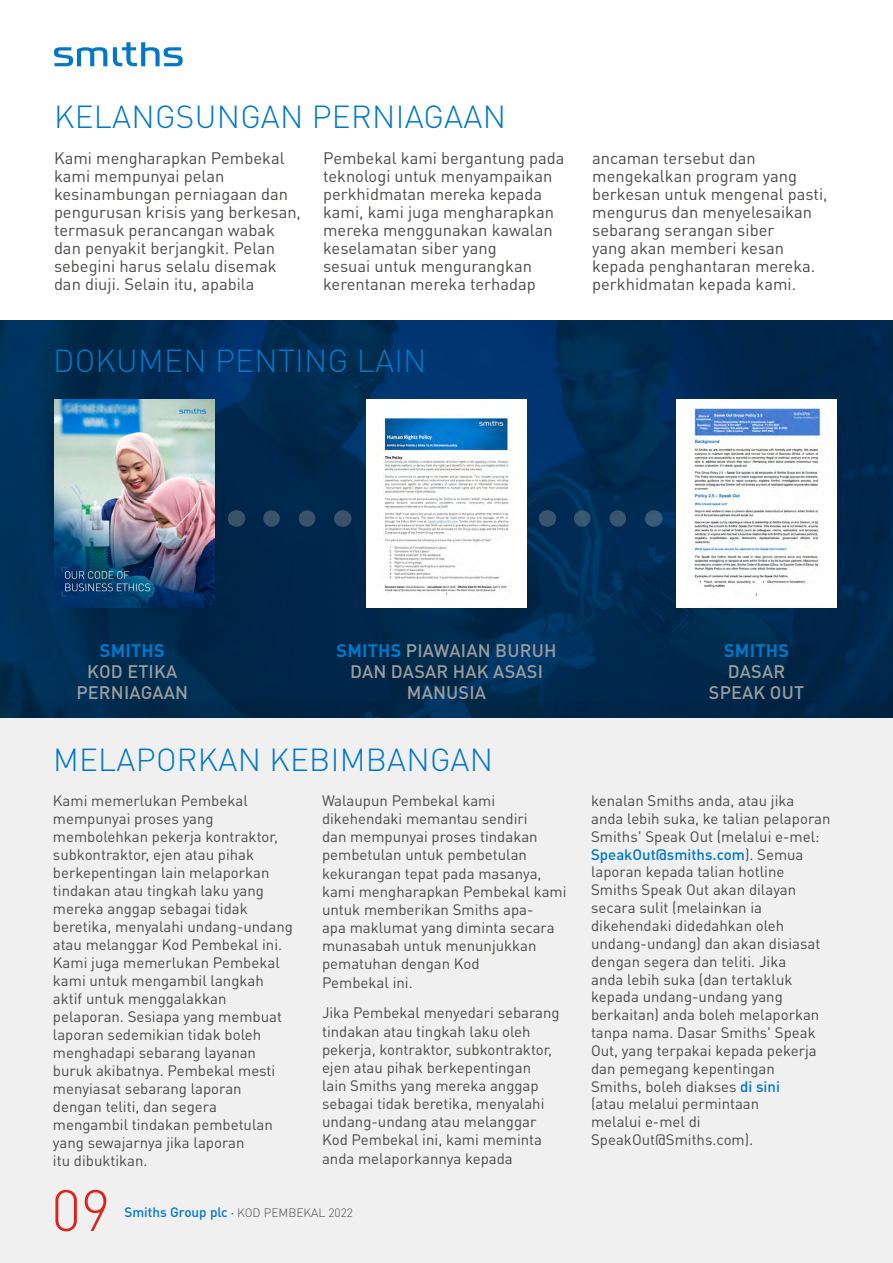
<style>
.page{position:relative;width:893px;height:1263px;background:#fff}
.page>*{position:absolute;margin:0;border:0;box-sizing:border-box;transform-origin:0 0}
.t1{font:300 57.45px "DIN Pro";color:#dc241f}
.t2{font:300 31.5px "DIN Pro";letter-spacing:.01em;color:#0077c8}
.t3{font:500 18px/21px "DIN Pro";letter-spacing:.01em;color:#9c9c9c;text-align:center}
.t4{font:700 18px "DIN Pro";letter-spacing:.01em;color:#0077c8}
.t5{font:16.5px/18px "DIN Pro";color:#4a4a49}
.t6{font:15px/18px "DIN Pro";color:#4a4a49}
.t7{font:300 12px "DIN";color:#4a4a49}
.s1{font-weight:700;color:#0077c8}
.s2{font-family:"DIN Pro";font-weight:500;font-size:13.5px;color:#0077c8}
.s3{font-family:"DIN Pro";font-weight:500;color:#0077c8}
.s4{font-weight:500;color:#0077c8}
</style>
<div class="page">
<div style="left:0;top:702px;width:893px;height:561px;background:#f0f0f0"></div>
<svg style="left:54px;top:47px;width:53px;height:19px"></svg>
<svg style="left:113px;top:42px;width:70px;height:24px"></svg>
<svg style="left:0;top:320px;width:893px;height:398px;background:#002c52"></svg>
<img style="left:54px;top:400px;width:161px;height:207px">
<img style="left:366px;top:400px;width:160px;height:207px">
<img style="left:676px;top:400px;width:161px;height:207px">
<svg style="left:271px;top:510px;width:54px;height:17px"></svg>
<svg style="left:236px;top:510px;width:1px;height:17px"></svg>
<svg style="left:342px;top:510px;width:1px;height:17px"></svg>
<svg style="left:565px;top:510px;width:53px;height:17px"></svg>
<svg style="left:653px;top:510px;width:1px;height:17px"></svg>
<svg style="left:547px;top:510px;width:1px;height:17px"></svg>
<h2 class="t2" style="left:54px;top:95px;width:453px">KELANGSUNGAN PERNIAGAAN</h2>
<p class="t5" style="left:54px;top:148px;width:248px">Kami mengharapkan Pembekal kami mempunyai pelan kesinambungan perniagaan dan pengurusan krisis yang berkesan, termasuk perancangan wabak dan penyakit berjangkit. Pelan sebegini harus selalu disemak dan diuji. Selain itu, apabila</p>
<p class="t5" style="left:323px;top:148px;width:243px">Pembekal kami bergantung pada teknologi untuk menyampaikan perkhidmatan mereka kepada kami, kami juga mengharapkan mereka menggunakan kawalan keselamatan siber yang<br>sesuai untuk mengurangkan kerentanan mereka terhadap</p>
<p class="t5" style="left:592px;top:148px;width:237px">ancaman tersebut dan mengekalkan program yang berkesan untuk mengenal pasti, mengurus dan menyelesaikan sebarang serangan siber<br>yang akan memberi kesan kepada penghantaran mereka. perkhidmatan kepada kami.</p>
<h2 class="t2" style="left:53px;top:340px;width:375px">DOKUMEN PENTING LAIN</h2>
<p class="t4" style="left:100px;top:639px;width:66px">SMITHS</p>
<p class="t3" style="left:76px;top:661px;width:113px">KOD ETIKA<br>PERNIAGAAN</p>
<p class="t3" style="left:337px;top:639px;width:221px"><span class="s1">SMITHS</span> PIAWAIAN BURUH<br>DAN DASAR HAK ASASI<br>MANUSIA</p>
<p class="t4" style="left:724px;top:638px;width:66px">SMITHS</p>
<p class="t3" style="left:709px;top:660px;width:97px">DASAR<br>SPEAK OUT</p>
<h2 class="t2" style="left:53px;top:739px;width:442px">MELAPORKAN KEBIMBANGAN</h2>
<p class="t6" style="left:53px;top:791px;width:241px">Kami memerlukan Pembekal mempunyai proses yang membolehkan pekerja kontraktor, subkontraktor, ejen atau pihak berkepentingan lain melaporkan tindakan atau tingkah laku yang mereka anggap sebagai tidak beretika, menyalahi undang-undang atau melanggar Kod Pembekal ini.<br>Kami juga memerlukan Pembekal kami untuk mengambil langkah aktif untuk menggalakkan pelaporan. Sesiapa yang membuat laporan sedemikian tidak boleh menghadapi sebarang layanan buruk akibatnya. Pembekal mesti menyiasat sebarang laporan dengan teliti, dan segera mengambil tindakan pembetulan yang sewajarnya jika laporan<br>itu dibuktikan.</p>
<p class="t6" style="left:322px;top:791px;width:246px">Walaupun Pembekal kami dikehendaki memantau sendiri<br>dan mempunyai proses tindakan pembetulan untuk pembetulan kekurangan tepat pada masanya, kami mengharapkan Pembekal kami untuk memberikan Smiths apa-<br>apa maklumat yang diminta secara munasabah untuk menunjukkan pematuhan dengan Kod<br>Pembekal ini.</p>
<p class="t6" style="left:322px;top:1003px;width:239px">Jika Pembekal menyedari sebarang tindakan atau tingkah laku oleh pekerja, kontraktor, subkontraktor, ejen atau pihak berkepentingan<br>lain Smiths yang mereka anggap sebagai tidak beretika, menyalahi undang-undang atau melanggar<br>Kod Pembekal ini, kami meminta anda melaporkannya kepada</p>
<h1 class="t1" style="left:51px;top:1171px;width:61px">09</h1>
<p class="t7" style="left:124px;top:1205px;width:230px"><span class="s2">Smiths Group plc</span> <span class="s3">·</span> KOD PEMBEKAL 2022</p>
<p class="t6" style="left:591px;top:791px;width:241px">kenalan Smiths anda, atau jika anda lebih suka, ke talian pelaporan<br>Smiths' Speak Out (melalui e-mel:<br><span class="s4">SpeakOut@smiths.com</span>). Semua laporan kepada talian hotline<br>Smiths Speak Out akan dilayan secara sulit (melainkan ia dikehendaki didedahkan oleh undang-undang) dan akan disiasat dengan segera dan teliti. Jika<br>anda lebih suka (dan tertakluk kepada undang-undang yang berkaitan) anda boleh melaporkan tanpa nama. Dasar Smiths' Speak<br>Out, yang terpakai kepada pekerja dan pemegang kepentingan<br>Smiths, boleh diakses <span class="s4">di sini<br></span>(atau melalui permintaan<br>melalui e-mel di<br>SpeakOut@Smiths.com).</p>
</div>
